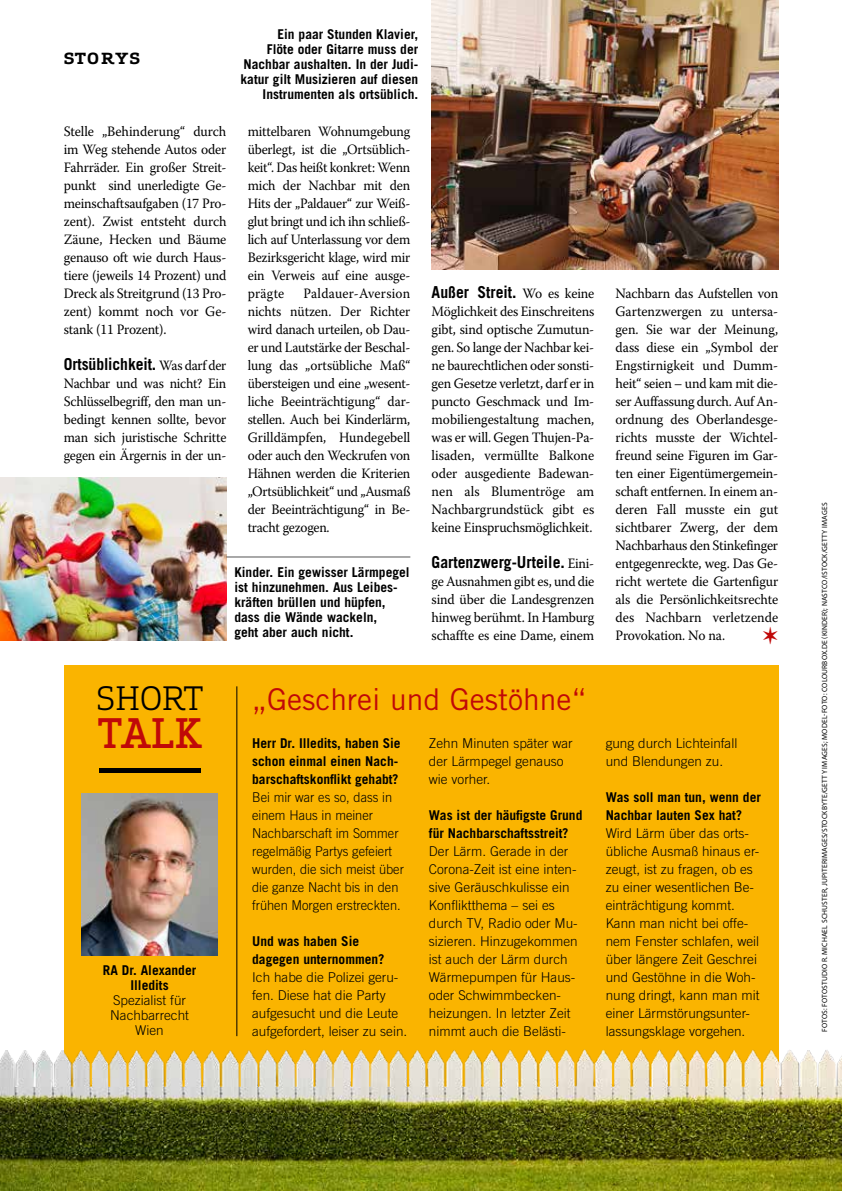
<style>
.page{position:relative;width:842px;height:1191px;background:#fff}
.page>*{position:absolute;margin:0;border:0;box-sizing:border-box;transform-origin:0 0}
.t1{font:500 39.75px "Apex Serif";color:#c00808}
.t2{font:31.5px "Apex Serif";color:#000}
.t3{font:30px "Trade Gothic LT Std";color:#c00808}
.t4{font:24px "Zapf Weekend";color:#c00808;scale:.95 1}
.t5{font:700 16.5px "Trade Gothic LT Std";color:#000;scale:.95 1}
.t6{font:700 15px "Apex Serif";letter-spacing:.07em;color:#000;scale:1.2 1}
.t7{font:14.25px/18px "Warnock Pro";letter-spacing:-.015em;color:#000;text-align:justify;scale:.95 1}
.t8{font:14.25px/18px "Warnock Pro";letter-spacing:-.015em;color:#000;text-align:justify;scale:.94 1}
.t9{font:300 13.5px/18px "Trade Gothic LT Std";color:#000}
.t10{font:700 13.5px/15px "Trade Gothic LT Std";color:#000}
.t11{font:300 13.5px/18px "Trade Gothic LT Std";color:#000;scale:.95 1}
.t12{font:7.5px "Myriad Pro";letter-spacing:.02em;color:#000}
.s1{color:#fff}
.s2{font-family:"Warnock Pro";font-weight:400;font-size:14.25px}
</style>
<div class="page">
<div style="left:64px;top:665px;width:714px;height:433px;background:#fab400"></div>
<img style="left:432px;top:0;width:346px;height:269px">
<img style="left:0;top:478px;width:226px;height:162px">
<img style="left:0;top:680px;width:842px;height:511px">
<hr style="left:226px;top:557px;width:184px;height:1px;background:#000">
<p class="t6" style="left:64px;top:49px;width:65px">STORYS</p>
<p class="t10" style="left:240px;top:26px;width:179px;text-align:right"><span class="s1">Üben.</span> Ein paar Stunden Klavier,<br>Flöte oder Gitarre muss der<br>Nachbar aushalten. In der Judi&shy;katur gilt Musizieren auf diesen<br>Instrumenten als ortsüblich.</p>
<p class="t7" style="left:64px;top:122px;width:173px">Stelle „Behinderung“ durch im Weg stehende Autos oder Fahrräder. Ein großer Streit&shy;punkt sind unerledigte Ge&shy;meinschaftsaufgaben (17 Pro&shy;zent). Zwist entsteht durch Zäune, Hecken und Bäume genauso oft wie durch Haus&shy;tiere (jeweils 14 Prozent) und Dreck als Streitgrund (13 Pro&shy;zent) kommt noch vor Ge&shy;stank (11 Prozent).</p>
<p class="t5" style="left:64px;top:354px;width:173px">Ortsüblichkeit. <span class="s2">Was darf der</span></p>
<p class="t8" style="left:64px;top:374px;width:175px">Nachbar und was nicht? Ein Schlüsselbegriff, den man un&shy;bedingt kennen sollte, bevor man sich juristische Schritte gegen ein Ärgernis in der un-</p>
<p class="t8" style="left:248px;top:122px;width:175px">mittelbaren Wohnumgebung überlegt, ist die „Ortsüblich&shy;keit“. Das heißt konkret: Wenn mich der Nachbar mit den Hits der „Paldauer“ zur Weiß&shy;glut bringt und ich ihn schließ&shy;lich auf Unterlassung vor dem Bezirksgericht klage, wird mir ein Verweis auf eine ausge&shy;prägte</p>
<p class="t8" style="left:248px;top:284px;width:175px;text-indent:56px">Paldauer-Aversion nichts nützen. Der Richter wird danach urteilen, ob Dau&shy;er und Lautstärke der Beschal&shy;lung das „ortsübliche Maß“ übersteigen und eine „wesent&shy;liche Beeinträchtigung“ dar&shy;stellen. Auch bei Kinderlärm, Grilldämpfen, Hundegebell oder auch den Weckrufen von Hähnen werden die Kriterien „Ortsüblichkeit“ und „Ausmaß der Beeinträchtigung“ in Be&shy;tracht gezogen.</p>
<p class="t5" style="left:432px;top:282px;width:173px">Außer Streit. <span class="s2">Wo es keine</span></p>
<p class="t7" style="left:432px;top:302px;width:173px">Möglichkeit des Einschreitens gibt, sind optische Zumutun&shy;gen. So lange der Nachbar kei&shy;ne baurechtlichen oder sonsti&shy;gen Gesetze verletzt, darf er in puncto Geschmack und Im&shy;mobiliengestaltung machen, was er will. Gegen Thujen-Pa&shy;lisaden, vermüllte Balkone oder ausgediente Badewan&shy;nen als Blumentröge am Nachbargrundstück gibt es keine Einspruchsmöglichkeit.</p>
<p class="t5" style="left:432px;top:552px;width:173px">Gartenzwerg-Urteile. <span class="s2">Eini-</span></p>
<p class="t7" style="left:432px;top:572px;width:173px">ge Ausnahmen gibt es, und die sind über die Landesgrenzen hinweg berühmt. In Hamburg schaffte es eine Dame, einem</p>
<p class="t10" style="left:234px;top:565px;width:177px">Kinder. Ein gewisser Lärmpegel ist hinzunehmen. Aus Leibes&shy;kräften brüllen und hüpfen, dass die Wände wackeln,<br>geht aber auch nicht.</p>
<p class="t7" style="left:615px;top:284px;width:173px">Nachbarn das Aufstellen von Gartenzwergen zu untersa&shy;gen. Sie war der Meinung, dass diese ein „Symbol der Engstirnigkeit und Dumm&shy;heit“ seien – und kam mit die&shy;ser Auffassung durch. Auf An&shy;ordnung des Oberlandesge&shy;richts musste der Wichtel&shy;freund seine Figuren im Gar&shy;ten einer Eigentümergemein&shy;schaft entfernen. In einem an&shy;deren Fall musste ein gut sichtbarer Zwerg, der dem Nachbarhaus den Stinkefinger entgegenreckte, weg. Das Ge&shy;richt wertete die Gartenfigur als die Persönlichkeitsrechte des Nachbarn verletzende Provokation. No na.</p>
<h3 class="t4" style="left:762px;top:624px;width:18px">V</h3>
<h2 class="t2" style="left:97px;top:678px;width:108px">SHORT</h2>
<h1 class="t1" style="left:98px;top:707px;width:106px">TALK</h1>
<p class="t10" style="left:103px;top:962px;width:95px;text-align:center">RA Dr. Alexander<br>Illedits</p>
<p class="t9" style="left:110px;top:992px;width:80px;line-height:15px;text-align:center">Spezialist für<br>Nachbarrecht<br>Wien</p>
<h3 class="t3" style="left:252px;top:681px;width:336px">„Geschrei und Gestöhne“</h3>
<p class="t10" style="left:252px;top:734px;width:150px;line-height:18px">Herr Dr. Illedits, haben Sie schon einmal einen Nach&shy;barschaftskonflikt gehabt?</p>
<p class="t11" style="left:252px;top:788px;width:161px">Bei mir war es so, dass in einem Haus in meiner<br>Nachbarschaft im Sommer regelmäßig Partys gefeiert wurden, die sich meist über die ganze Nacht bis in den frühen Morgen erstreckten.</p>
<p class="t10" style="left:252px;top:932px;width:134px;line-height:18px">Und was haben Sie dagegen unternommen?</p>
<p class="t9" style="left:252px;top:968px;width:157px">Ich habe die Polizei geru&shy;fen. Diese hat die Party aufgesucht und die Leute aufgefordert, leiser zu sein.</p>
<p class="t9" style="left:429px;top:734px;width:145px">Zehn Minuten später war der Lärmpegel genauso wie vorher.</p>
<p class="t10" style="left:429px;top:806px;width:155px;line-height:18px">Was ist der häufigste Grund für Nachbarschaftsstreit?</p>
<p class="t9" style="left:429px;top:842px;width:150px">Der Lärm. Gerade in der<br>Corona-Zeit ist eine inten&shy;sive Geräuschkulisse ein<br>Konfliktthema – sei es durch TV, Radio oder Mu&shy;sizieren. Hinzugekommen ist auch der Lärm durch<br>Wärmepumpen für Haus&shy;oder Schwimmbecken&shy;heizungen. In letzter Zeit nimmt auch die Belästi-</p>
<p class="t9" style="left:606px;top:734px;width:133px">gung durch Lichteinfall und Blendungen zu.</p>
<p class="t10" style="left:606px;top:788px;width:157px;line-height:18px">Was soll man tun, wenn der<br>Nachbar lauten Sex hat?</p>
<p class="t9" style="left:606px;top:824px;width:155px">Wird Lärm über das orts&shy;übliche Ausmaß hinaus er&shy;zeugt, ist zu fragen, ob es zu einer wesentlichen Be&shy;einträchtigung kommt.<br>Kann man nicht bei offe&shy;nem Fenster schlafen, weil über längere Zeit Geschrei und Gestöhne in die Woh&shy;nung dringt, kann man mit einer Lärmstörungsunter&shy;lassungsklage vorgehen.</p>
<p class="t12" style="left:820px;top:1032px;width:531px;rotate:-90deg">FOTOS: FOTOSTUDIO R. MICHAEL SCHUSTER, JUPITERIMAGES/STOCKBYTE/GETTY IMAGES; MODEL-FOTO: COLOURBOX.DE (KINDER); NASTCO/ISTOCK/GETTY IMAGES</p>
</div>
